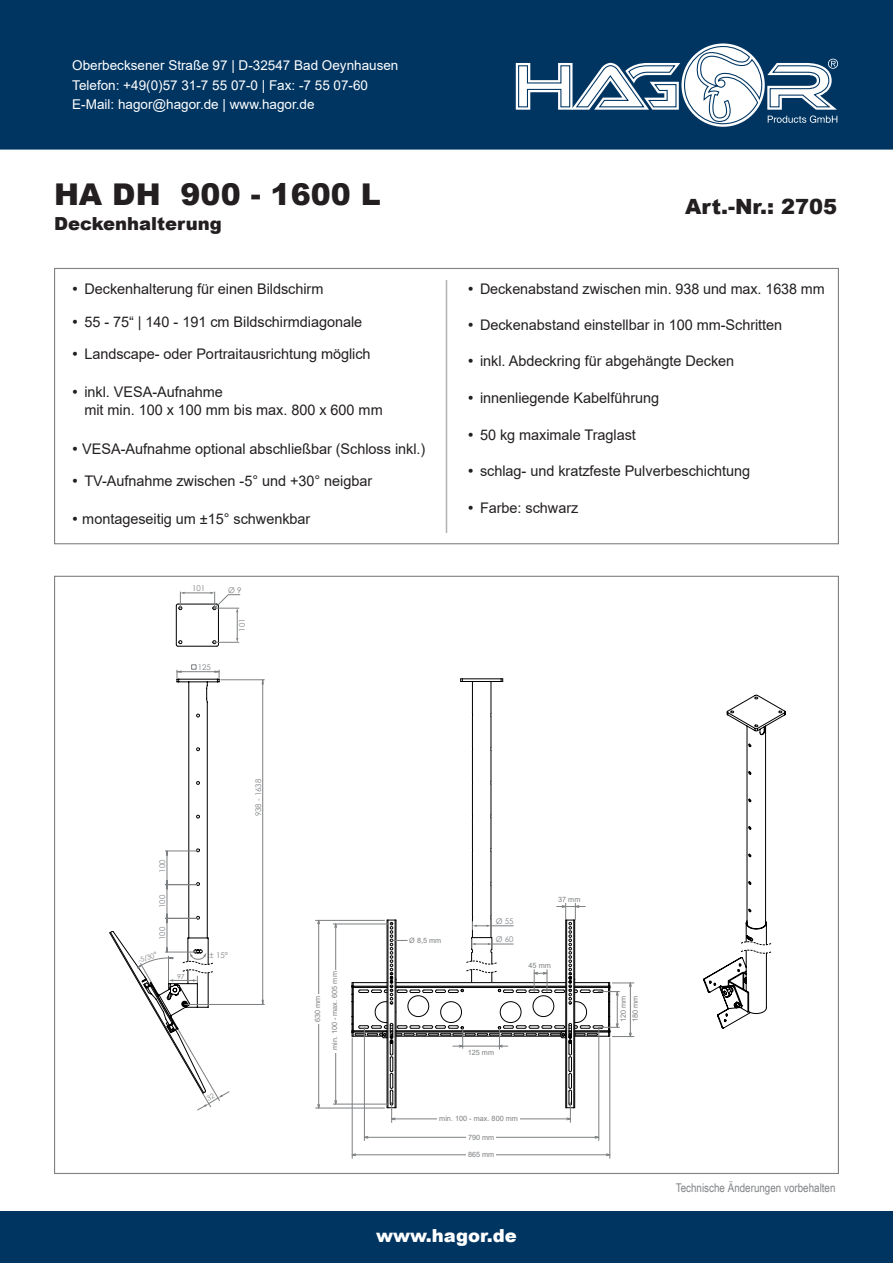
<style>
.page{position:relative;width:893px;height:1263px;background:#fff}
.page>*{position:absolute;margin:0;border:0;box-sizing:border-box;transform-origin:0 0}
.t1{font:900 30px "Arial";color:#231f20}
.t2{font:900 21px "Arial";color:#231f20}
.t3{font:900 18px "Arial";color:#231f20}
.t4{font:900 18px "Arial";color:#fff}
.t5{font:14.7px/18px "Arial";letter-spacing:-.005em;color:#231f20}
.t6{font:13.5px/19.5px "Arial";color:#fff}
.t7{font:12px "Arial Narrow";color:#808285}
.t8{font:7.8px "Century Gothic";color:#7c7f81}
.t9{font:7.35px "Arial";color:#7c7f81}
.t10{font:6.9px "Century Gothic";color:#7c7f81}
</style>
<div class="page">
<div style="left:0;top:1212px;width:893px;height:51px;background:#003562"></div>
<div style="left:0;top:0;width:893px;height:150px;background:#003562"></div>
<svg style="left:483px;top:39px;width:376px;height:92px"></svg>
<hr style="left:462px;top:678px;width:39px;height:1px;background:#000001">
<hr style="left:462px;top:681px;width:39px;height:1px;background:#000001">
<hr style="left:472px;top:681px;width:1px;height:33px;background:#000001">
<hr style="left:472px;top:717px;width:1px;height:30px;background:#000001">
<hr style="left:472px;top:750px;width:1px;height:31px;background:#000001">
<hr style="left:472px;top:784px;width:1px;height:31px;background:#000001">
<hr style="left:472px;top:818px;width:1px;height:30px;background:#000001">
<hr style="left:472px;top:851px;width:1px;height:31px;background:#000001">
<hr style="left:472px;top:885px;width:1px;height:31px;background:#000001">
<hr style="left:491px;top:885px;width:1px;height:31px;background:#000001">
<hr style="left:491px;top:851px;width:1px;height:31px;background:#000001">
<hr style="left:491px;top:818px;width:1px;height:30px;background:#000001">
<hr style="left:491px;top:784px;width:1px;height:31px;background:#000001">
<hr style="left:491px;top:750px;width:1px;height:31px;background:#000001">
<hr style="left:491px;top:717px;width:1px;height:30px;background:#000001">
<hr style="left:491px;top:681px;width:1px;height:33px;background:#000001">
<svg style="left:703px;top:695px;width:83px;height:333px"></svg>
<hr style="left:352px;top:1154px;width:258px;height:1px;background:#7c7f81">
<hr style="left:610px;top:1038px;width:1px;height:120px;background:#7c7f81">
<hr style="left:598px;top:1027px;width:1px;height:113px;background:#7c7f81">
<hr style="left:364px;top:1027px;width:1px;height:113px;background:#7c7f81">
<hr style="left:352px;top:1038px;width:1px;height:120px;background:#7c7f81">
<hr style="left:316px;top:920px;width:68px;height:1px;background:#7c7f81">
<hr style="left:316px;top:1108px;width:68px;height:1px;background:#7c7f81">
<hr style="left:318px;top:920px;width:1px;height:188px;background:#7c7f81">
<hr style="left:333px;top:924px;width:55px;height:1px;background:#7c7f81">
<hr style="left:333px;top:1104px;width:55px;height:1px;background:#7c7f81">
<hr style="left:335px;top:924px;width:1px;height:180px;background:#7c7f81">
<hr style="left:365px;top:1137px;width:234px;height:1px;background:#7c7f81">
<div style="left:467px;top:1134px;width:29px;height:25px;background:#fff"></div>
<div style="left:314px;top:994px;width:8px;height:30px;background:#fff"></div>
<div style="left:330px;top:970px;width:9px;height:83px;background:#fff"></div>
<svg style="left:352px;top:903px;width:282px;height:219px"></svg>
<svg style="left:176px;top:592px;width:64px;height:55px"></svg>
<hr style="left:446px;top:280px;width:1px;height:253px;background:#b0b1b5">
<svg style="left:109px;top:664px;width:155px;height:446px"></svg>
<p class="t6" style="left:72px;top:56px;width:328px">Oberbecksener Straße 97 | D-32547 Bad Oeynhausen<br>Telefon: +49(0)57 31-7 55 07-0 | Fax: -7 55 07-60<br>E-Mail: hagor@hagor.de | www.hagor.de</p>
<h1 class="t1" style="left:54px;top:172px;width:328px">HA DH 900 - 1600 L</h1>
<p class="t3" style="left:54px;top:211px;width:169px">Deckenhalterung</p>
<p class="t5" style="left:84px;top:280px;width:241px">Deckenhalterung für einen Bildschirm</p>
<p class="t5" style="left:84px;top:313px;width:279px">55 - 75“ | 140 - 191 cm Bildschirmdiagonale</p>
<p class="t5" style="left:84px;top:345px;width:288px">Landscape- oder Portraitausrichtung möglich</p>
<p class="t5" style="left:84px;top:383px;width:300px">inkl. VESA-Aufnahme<br>mit min. 100 x 100 mm bis max. 800 x 600 mm</p>
<p class="t5" style="left:82px;top:439px;width:345px">VESA-Aufnahme optional abschließbar (Schloss inkl.)</p>
<p class="t5" style="left:84px;top:472px;width:289px">TV-Aufnahme zwischen -5° und +30° neigbar</p>
<p class="t5" style="left:82px;top:510px;width:230px">montageseitig um ±15° schwenkbar</p>
<p class="t8" style="left:192px;top:583px;width:15px">101</p>
<p class="t8" style="left:228px;top:584px;width:15px">Ø 9</p>
<p class="t8" style="left:237px;top:632px;width:15px;rotate:-90deg">101</p>
<p class="t8" style="left:198px;top:662px;width:15px">125</p>
<h2 class="t2" style="left:685px;top:191px;width:154px">Art.-Nr.: 2705</h2>
<p class="t5" style="left:480px;top:280px;width:346px">Deckenabstand zwischen min. 938 und max. 1638 mm</p>
<p class="t5" style="left:480px;top:316px;width:304px">Deckenabstand einstellbar in 100 mm-Schritten</p>
<p class="t5" style="left:480px;top:352px;width:256px">inkl. Abdeckring für abgehängte Decken</p>
<p class="t5" style="left:480px;top:389px;width:181px">innenliegende Kabelführung</p>
<p class="t5" style="left:480px;top:425px;width:157px">50 kg maximale Traglast</p>
<p class="t5" style="left:480px;top:462px;width:272px">schlag- und kratzfeste Pulverbeschichtung</p>
<p class="t5" style="left:480px;top:498px;width:100px">Farbe: schwarz</p>
<p class="t8" style="left:157px;top:873px;width:15px;rotate:-90deg">100</p>
<p class="t8" style="left:157px;top:908px;width:15px;rotate:-90deg">100</p>
<p class="t8" style="left:157px;top:940px;width:15px;rotate:-90deg">100</p>
<p class="t10" style="left:137px;top:956px;width:21px;rotate:-21deg">-5/30°</p>
<p class="t8" style="left:253px;top:816px;width:39px;rotate:-90deg">938 - 1638</p>
<p class="t8" style="left:210px;top:949px;width:20px">± 15°</p>
<p class="t9" style="left:409px;top:936px;width:34px">Ø 8,5 mm</p>
<p class="t8" style="left:496px;top:916px;width:19px">Ø 55</p>
<p class="t8" style="left:496px;top:934px;width:19px">Ø 60</p>
<p class="t9" style="left:558px;top:895px;width:24px">37 mm</p>
<p class="t9" style="left:529px;top:961px;width:24px">45 mm</p>
<p class="t10" style="left:177px;top:972px;width:9px">97</p>
<p class="t9" style="left:330px;top:1050px;width:80px;rotate:-90deg">min. 100 - max. 605 mm</p>
<p class="t9" style="left:313px;top:1022px;width:28px;rotate:-90deg">630 mm</p>
<p class="t9" style="left:630px;top:1022px;width:28px;rotate:-90deg">180 mm</p>
<p class="t9" style="left:618px;top:1022px;width:28px;rotate:-90deg">120 mm</p>
<p class="t9" style="left:468px;top:1047px;width:28px">125 mm</p>
<p class="t9" style="left:439px;top:1113px;width:80px">min. 100 - max. 800 mm</p>
<p class="t9" style="left:468px;top:1132px;width:28px">790 mm</p>
<p class="t9" style="left:468px;top:1149px;width:28px">865 mm</p>
<p class="t4" style="left:376px;top:1222px;width:142px">www.hagor.de</p>
<p class="t7" style="left:676px;top:1179px;width:161px">Technische Änderungen vorbehalten</p>
</div>
